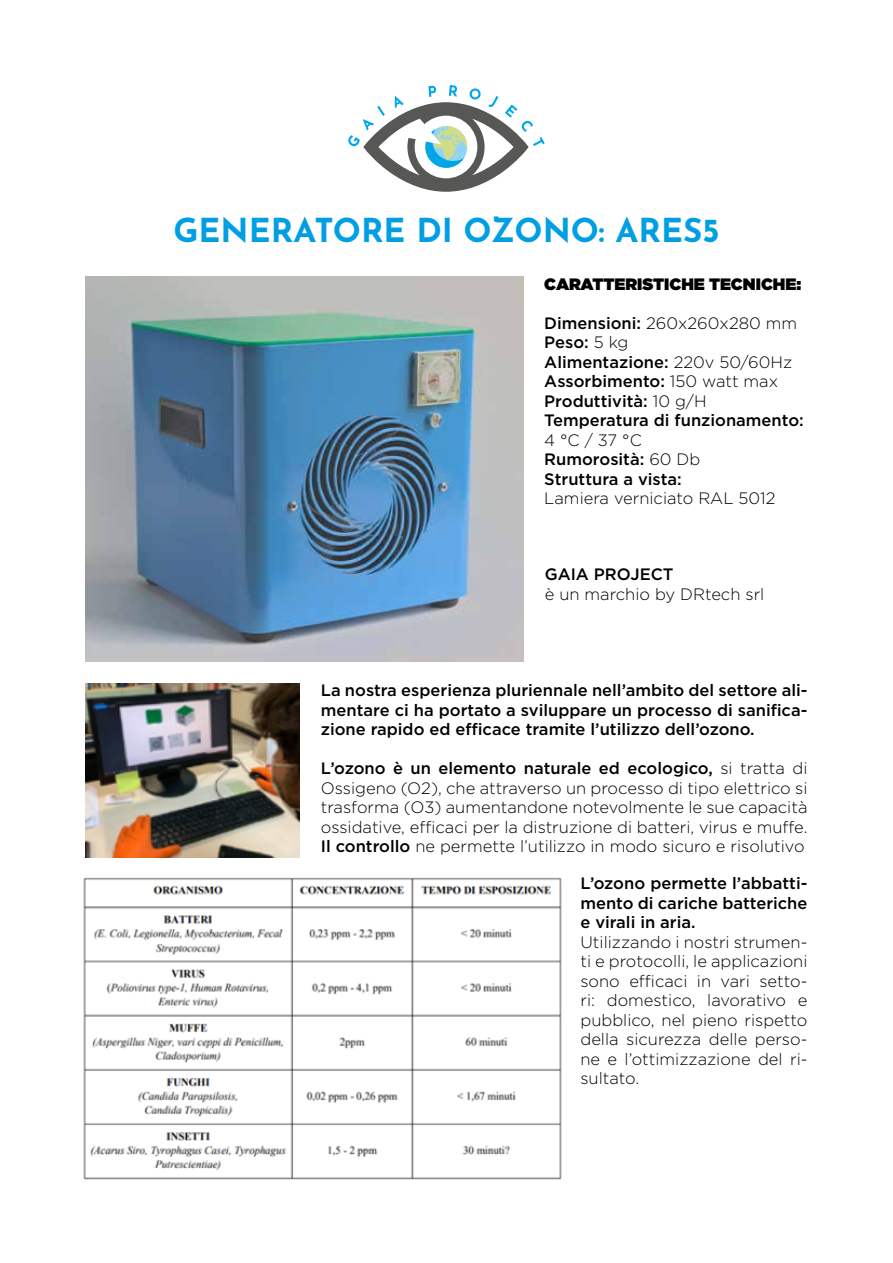
<style>
.page{position:relative;width:893px;height:1263px;background:#fff}
.page>*{position:absolute;margin:0;border:0;box-sizing:border-box;transform-origin:0 0}
.t1{font:700 33px "Josefin Sans";color:#009fe3}
.t2{font:300 16.5px/19.5px "Gotham";color:#000;text-align:justify}
.t3{font:500 16.5px/19.5px "Gotham";color:#000;text-align:justify}
.t4{font:900 16.5px "Gotham";color:#000}
.s1{font-weight:300}
.s2{font-weight:500}
</style>
<div class="page">
<img style="left:85px;top:276px;width:438px;height:386px">
<svg style="left:348px;top:85px;width:197px;height:107px"></svg>
<img style="left:85px;top:683px;width:215px;height:174px">
<img style="left:83px;top:877px;width:479px;height:303px">
<h1 class="t1" style="left:173px;top:201px;width:547px">GENERATORE DI OZONO: ARES5</h1>
<p class="t4" style="left:544px;top:272px;width:259px">CARATTERISTICHE TECNICHE:</p>
<p class="t3" style="left:544px;top:313px;width:261px;text-align:left">Dimensioni: <span class="s1">260x260x280 mm<br></span>Peso: <span class="s1">5 kg<br></span>Alimentazione: <span class="s1">220v 50/60Hz<br></span>Assorbimento: <span class="s1">150 watt max<br></span>Produttività: <span class="s1">10 g/H<br></span>Temperatura di funzionamento:</p>
<p class="t3" style="left:544px;top:430px;width:158px;text-align:left"><span class="s1">4 °C / 37 °C<br></span>Rumorosità: <span class="s1">60 Db<br></span>Struttura a vista:</p>
<p class="t2" style="left:544px;top:488px;width:233px">Lamiera verniciato RAL 5012</p>
<p class="t3" style="left:545px;top:564px;width:130px">GAIA PROJECT</p>
<p class="t2" style="left:545px;top:583px;width:221px">è un marchio by DRtech srl</p>
<p class="t3" style="left:321px;top:680px;width:488px">La nostra esperienza pluriennale nell’ambito del settore ali&shy;mentare ci ha portato a sviluppare un processo di sanifica&shy;zione rapido ed efficace tramite l’utilizzo dell’ozono.</p>
<p class="t2" style="left:321px;top:758px;width:488px"><span class="s2">L’ozono è un elemento naturale ed ecologico,</span> si tratta di Ossigeno (O2), che attraverso un processo di tipo elettrico si trasforma (O3) aumentandone notevolmente le sue capacità ossidative, efficaci per la distruzione di batteri, virus e muffe.<br><span class="s2">Il controllo</span> ne permette l’utilizzo in modo sicuro e risolutivo</p>
<p class="t3" style="left:580px;top:873px;width:229px">L’ozono permette l’abbatti&shy;mento di cariche batteriche e virali in aria.</p>
<p class="t2" style="left:580px;top:932px;width:229px">Utilizzando i nostri strumen&shy;ti e protocolli, le applicazioni sono efficaci in vari setto&shy;ri: domestico, lavorativo e pubblico, nel pieno rispetto della sicurezza delle perso&shy;ne e l’ottimizzazione del ri&shy;sultato.</p>
</div>
